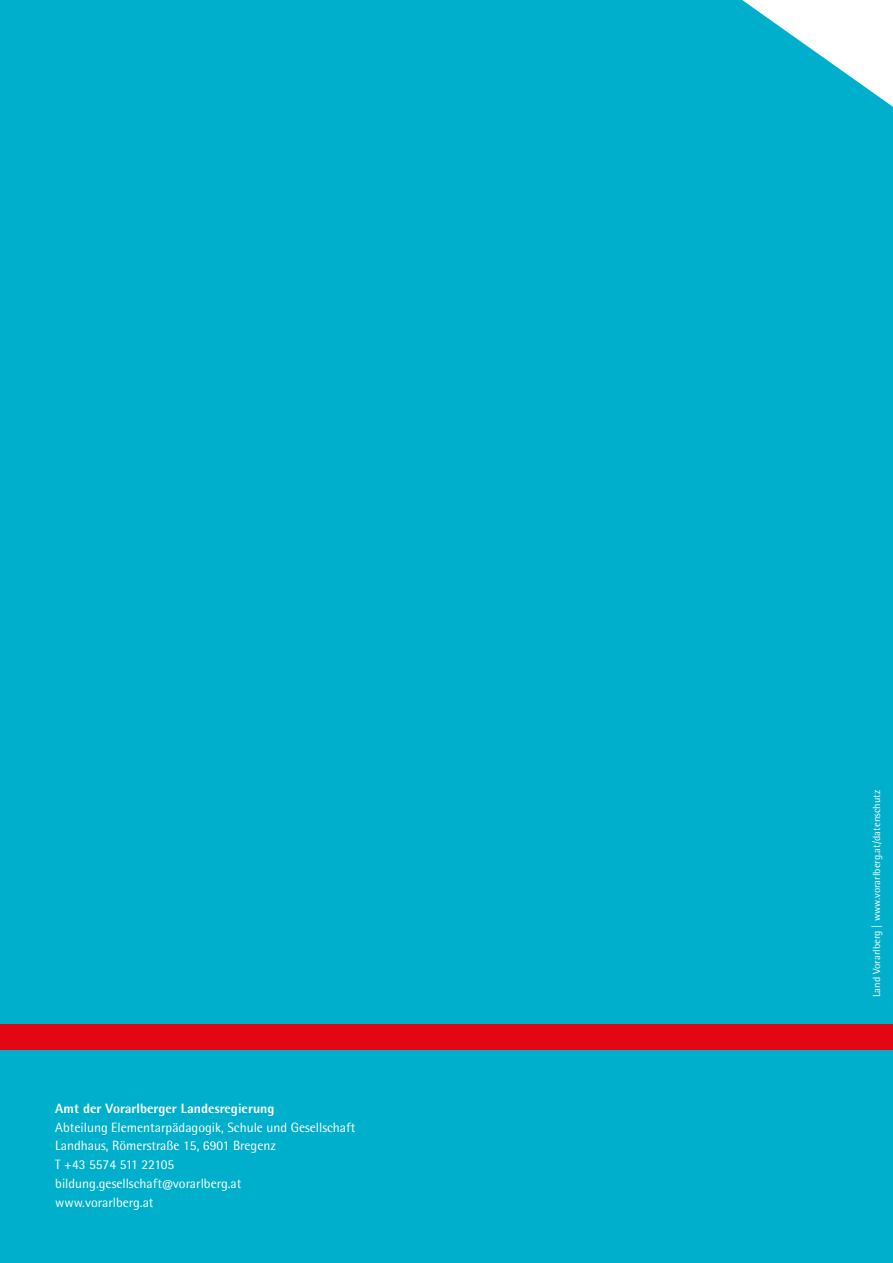
<style>
.page{position:relative;width:893px;height:1263px;background:#00afcb}
.page>*{position:absolute;margin:0;border:0;box-sizing:border-box;transform-origin:0 0}
.t1{font:13.5px/18.8px "Rotis Semi Sans Pro";color:#fff}
.t2{font:800 13.5px "Rotis Semi Sans Pro";color:#fff}
.t3{font:10.5px "Rotis Semi Sans Pro";letter-spacing:.005em;color:#fff}
</style>
<div class="page">
<div style="left:0;top:1024px;width:893px;height:25px;background:#e30613"></div>
<svg style="left:742px;top:0;width:151px;height:107px"></svg>
<p class="t2" style="left:55px;top:1100px;width:221px">Amt der Vorarlberger Landesregierung</p>
<p class="t1" style="left:55px;top:1118px;width:302px">Abteilung Elementarpädagogik, Schule und Gesellschaft Landhaus, Römerstraße 15, 6901 Bregenz<br>T +43 5574 511 22105 bildung.gesellschaft@vorarlberg.at<br>www.vorarlberg.at</p>
<p class="t3" style="left:870px;top:997px;width:209px;rotate:-90deg">Land Vorarlberg | www.vorarlberg.at/datenschutz</p>
</div>
